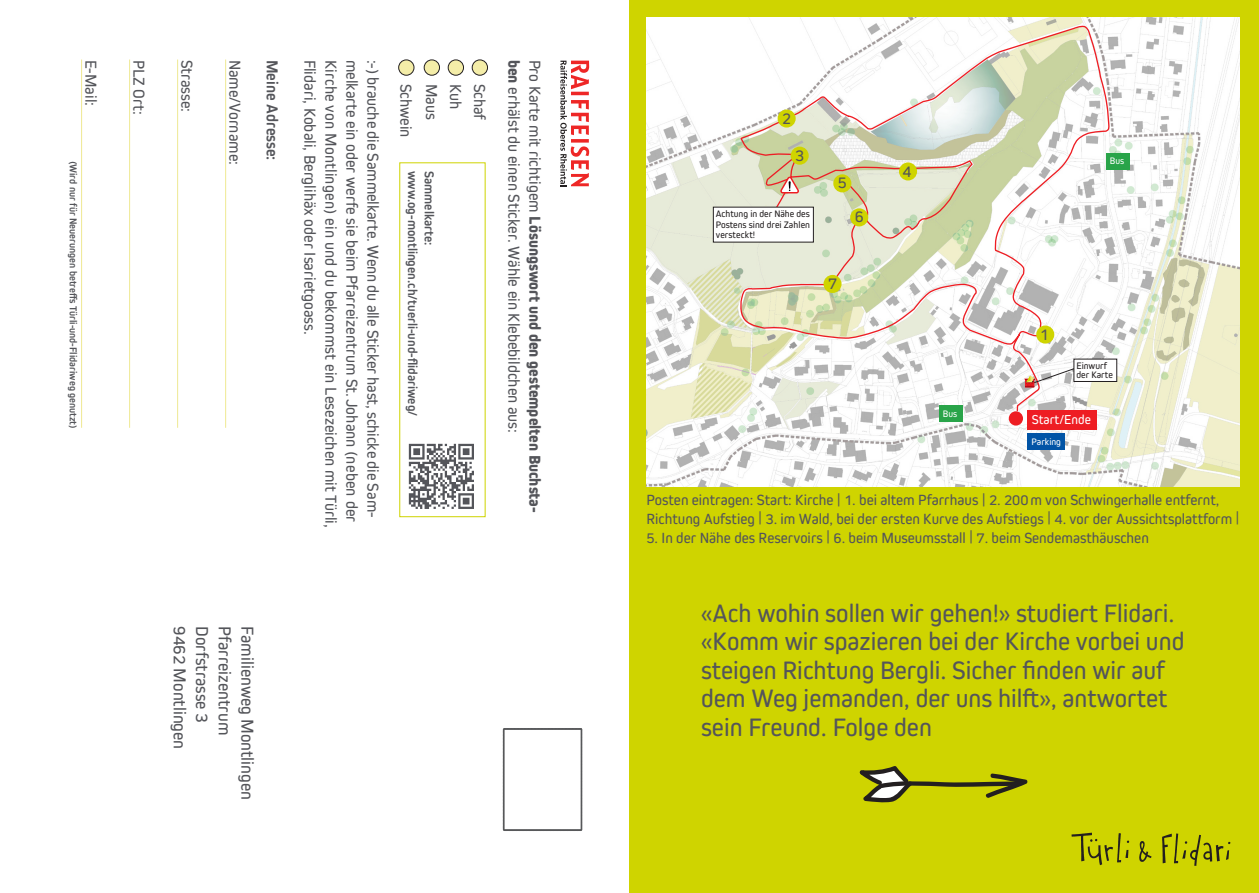
<style>
.page{position:relative;width:1259px;height:893px;background:#fff}
.page>*{position:absolute;margin:0;border:0;box-sizing:border-box;transform-origin:0 0}
._1_neu_anekdote{font:26.25px/28.5px "Kiro";color:#54555a}
._1_neu_anekdote-2{font:18px "Kiro";color:#54555a}
._1_neu_lead{font:16.8px "Kiro";color:#54555a}
._1_neu_anekdote-3{font:16.5px/21px "Kiro";color:#54555a}
._1_neu_anekdote-4{font:700 16.5px "Kiro";color:#54555a}
._1_neu_anekdote-5{font:15.3px/18.8px "Kiro";color:#54555a}
._1_neu_anekdote-6{font:700 13.5px "Kiro";color:#54555a}
._1_neu_anekdote-7{font:13.5px "Kiro";color:#fff}
._1_neu_anekdote-8{font:700 10.5px "Kiro";color:#54555a}
._1_neu_anekdote-9{font:9.75px/10.5px "Kiro";color:#231f20}
._1_neu_anekdote-10{font:9.75px "Kiro";color:#fff}
.s1{font-weight:800}
</style>
<div class="page">
<div style="left:629px;top:0;width:630px;height:893px;background:#cfd400"></div>
<img style="left:646px;top:17px;width:593px;height:470px">
<svg style="left:739px;top:26px;width:371px;height:386px;background:#e6e4d7"></svg>
<div style="left:472px;top:60px;width:15px;height:15px;background:#f4eda8;border-radius:50%"></div>
<div style="left:472px;top:60px;width:16px;height:16px;border:1px solid #231f20;border-radius:50%"></div>
<div style="left:448px;top:60px;width:15px;height:15px;background:#f4eda8;border-radius:50%"></div>
<div style="left:448px;top:60px;width:16px;height:16px;border:1px solid #231f20;border-radius:50%"></div>
<div style="left:424px;top:60px;width:15px;height:15px;background:#f4eda8;border-radius:50%"></div>
<div style="left:424px;top:60px;width:16px;height:16px;border:1px solid #231f20;border-radius:50%"></div>
<div style="left:399px;top:60px;width:15px;height:15px;background:#f4eda8;border-radius:50%"></div>
<div style="left:398px;top:60px;width:16px;height:16px;border:1px solid #231f20;border-radius:50%"></div>
<svg style="left:859px;top:766px;width:169px;height:37px"></svg>
<img style="left:1071px;top:832px;width:160px;height:34px">
<svg style="left:503px;top:729px;width:79px;height:102px"></svg>
<hr style="left:225px;top:60px;width:1px;height:368px;background:#efe993">
<hr style="left:177px;top:60px;width:1px;height:368px;background:#efe993">
<hr style="left:129px;top:60px;width:1px;height:368px;background:#efe993">
<hr style="left:81px;top:60px;width:1px;height:368px;background:#efe993">
<div style="left:1036px;top:325px;width:18px;height:19px;background:#cfd400;border-radius:50%"></div>
<div style="left:823px;top:275px;width:18px;height:18px;background:#cfd400;border-radius:50%"></div>
<div style="left:899px;top:162px;width:18px;height:18px;background:#cfd400;border-radius:50%"></div>
<div style="left:777px;top:109px;width:18px;height:19px;background:#cfd400;border-radius:50%"></div>
<div style="left:833px;top:174px;width:18px;height:18px;background:#cfd400;border-radius:50%"></div>
<div style="left:850px;top:208px;width:18px;height:18px;background:#cfd400;border-radius:50%"></div>
<div style="left:1027px;top:410px;width:70px;height:19px;background:#ee1d23"></div>
<div style="left:1027px;top:433px;width:38px;height:17px;background:#0154a6"></div>
<div style="left:939px;top:406px;width:23px;height:16px;background:#29a449"></div>
<div style="left:1106px;top:153px;width:23px;height:17px;background:#29a449"></div>
<div style="left:1008px;top:411px;width:15px;height:15px;background:#ee1d23;border-radius:50%"></div>
<div style="left:1074px;top:359px;width:42px;height:22px;background:#fff"></div>
<div style="left:1073px;top:359px;width:44px;height:23px;border:1px solid #231f20"></div>
<div style="left:713px;top:207px;width:100px;height:35px;background:#fff"></div>
<svg style="left:1024px;top:367px;width:52px;height:20px"></svg>
<svg style="left:778px;top:175px;width:21px;height:19px"></svg>
<svg style="left:408px;top:443px;width:66px;height:62px"></svg>
<svg style="left:409px;top:444px;width:65px;height:65px"></svg>
<div style="left:790px;top:147px;width:18px;height:18px;background:#cfd400;border-radius:50%"></div>
<svg style="left:560px;top:61px;width:29px;height:125px"></svg>
<p class="_1_neu_anekdote-3" style="left:102px;top:60px;width:48px;rotate:90deg">E-Mail:</p>
<p class="_1_neu_anekdote-3" style="left:150px;top:60px;width:56px;rotate:90deg">PLZ Ort:</p>
<p class="_1_neu_anekdote-3" style="left:198px;top:60px;width:54px;rotate:90deg">Strasse:</p>
<p class="_1_neu_anekdote-3" style="left:246px;top:60px;width:107px;rotate:90deg">Name/Vorname:</p>
<p class="_1_neu_anekdote-8" style="left:80px;top:161px;width:270px;rotate:90deg">(Wird nur für Neuerungen betreffs Türli-und-Flidariweg genutzt)</p>
<p class="_1_neu_anekdote-4" style="left:282px;top:60px;width:102px;rotate:90deg">Meine Adresse:</p>
<p class="_1_neu_anekdote-3" style="left:384px;top:60px;width:464px;rotate:90deg">:-) brauche die Sammelkarte. Wenn du alle Sticker hast, schicke die Sam&shy;melkarte ein oder werfe sie beim Pfarreizentrum St.Johann (neben der</p>
<p class="_1_neu_anekdote-3" style="left:321px;top:60px;width:277px;rotate:90deg">Flidari, Kobali, Berglihäx oder Isarietgoass.</p>
<p class="_1_neu_anekdote-3" style="left:342px;top:60px;width:470px;rotate:90deg">Kirche von Montlingen) ein und du bekommst ein Lesezeichen mit Türli,</p>
<p class="_1_neu_anekdote-3" style="left:417px;top:84px;width:55px;rotate:90deg">Schwein</p>
<p class="_1_neu_anekdote-3" style="left:442px;top:84px;width:37px;rotate:90deg">Maus</p>
<p class="_1_neu_anekdote-3" style="left:466px;top:84px;width:27px;rotate:90deg">Kuh</p>
<p class="_1_neu_anekdote-3" style="left:490px;top:84px;width:38px;rotate:90deg">Schaf</p>
<p class="_1_neu_anekdote-6" style="left:420px;top:171px;width:247px;rotate:90deg">www.og-montlingen.ch/tuerli-und-flidariweg/</p>
<p class="_1_neu_anekdote-6" style="left:437px;top:171px;width:76px;rotate:90deg">Sammelkarte:</p>
<p class="_1_neu_anekdote-3" style="left:546px;top:60px;width:455px;rotate:90deg">Pro Karte mit richtigem <span class="s1">Lösungswort und den gestempelten Buchsta&shy;ben</span> erhälst du einen Sticker. Wähle ein Klebebildchen aus:</p>
<p class="_1_neu_anekdote-2" style="left:190px;top:626px;width:125px;rotate:90deg">9462 Montlingen</p>
<p class="_1_neu_anekdote-2" style="left:213px;top:626px;width:98px;rotate:90deg">Dorfstrasse 3</p>
<p class="_1_neu_anekdote-2" style="left:235px;top:626px;width:111px;rotate:90deg">Pfarreizentrum</p>
<p class="_1_neu_anekdote-2" style="left:258px;top:626px;width:175px;rotate:90deg">Familienweg Montlingen</p>
<p class="_1_neu_lead" style="left:782px;top:108px;width:10px">2</p>
<p class="_1_neu_lead" style="left:795px;top:145px;width:10px">3</p>
<p class="_1_neu_anekdote-9" style="left:716px;top:208px;width:96px;text-align:justify">Achtung in der Nähe des Postens sind drei Zahlen versteckt!</p>
<p class="_1_neu_lead" style="left:838px;top:173px;width:10px">5</p>
<p class="_1_neu_lead" style="left:855px;top:207px;width:10px">6</p>
<p class="_1_neu_lead" style="left:828px;top:274px;width:10px">7</p>
<p class="_1_neu_lead" style="left:902px;top:161px;width:10px">4</p>
<p class="_1_neu_anekdote-10" style="left:943px;top:408px;width:16px">Bus</p>
<p class="_1_neu_anekdote-10" style="left:1109px;top:155px;width:16px">Bus</p>
<p class="_1_neu_lead" style="left:1039px;top:324px;width:10px">1</p>
<p class="_1_neu_anekdote-9" style="left:1076px;top:361px;width:38px;line-height:9px">Einwurf der Karte</p>
<p class="_1_neu_anekdote-7" style="left:1032px;top:412px;width:61px">Start/Ende</p>
<p class="_1_neu_anekdote-10" style="left:1031px;top:436px;width:31px">Parking</p>
<p class="_1_neu_anekdote-5" style="left:646px;top:490px;width:594px">Posten eintragen: Start: Kirche | 1. bei altem Pfarrhaus | 2. 200m von Schwingerhalle entfernt,<br>Richtung Aufstieg | 3. im Wald, bei der ersten Kurve des Aufstiegs | 4. vor der Aussichtsplattform |</p>
<p class="_1_neu_anekdote-5" style="left:646px;top:528px;width:504px">5. In der Nähe des Reservoirs | 6. beim Museumsstall | 7. beim Sendemasthäuschen</p>
<p class="_1_neu_anekdote" style="left:701px;top:598px;width:485px">«Ach wohin sollen wir gehen!» studiert Flidari. «Komm wir spazieren bei der Kirche vorbei und steigen Richtung Bergli. Sicher finden wir auf dem Weg jemanden, der uns hilft», antwortet sein Freund. Folge den</p>
</div>
